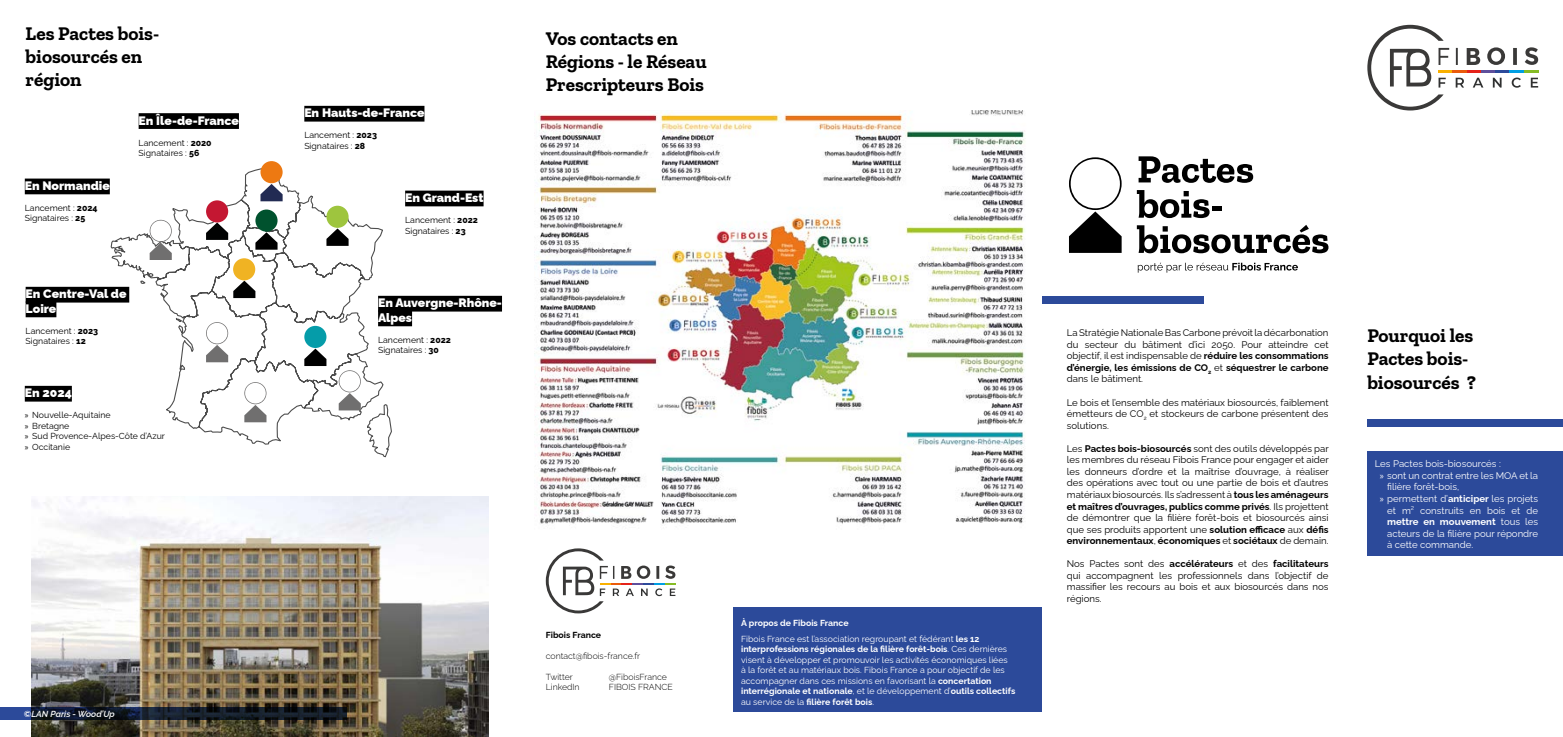
<style>
.page{position:relative;width:1563px;height:737px;background:#fff}
.page>*{position:absolute;margin:0;border:0;box-sizing:border-box;transform-origin:0 0}
.t1{font:700 19.25px/23.1px "Zilla Slab";color:#000}
.t2{font:900 12.25px/14.7px "Raleway";color:#fff}
.t3{font:9.62px/11.5px "Raleway";color:#000;text-align:justify}
.t4{font:9.62px "Raleway";color:#fff}
.t5{font:700 9.62px "Raleway";color:#fff}
.t6{font:8.75px/10.5px "Raleway";color:#fff}
.t7{font:8.75px/10.5px "Raleway";color:#000}
.t8{font:300 8.75px "Raleway";color:#000}
.t9{font:italic 600 8.75px "Raleway";color:#fff}
.t10{font:700 8.75px "Raleway";color:#000}
.s1{font-weight:800}
.s2{font-family:"Myriad Pro"}
.s3{font-weight:700}
.s4{font-weight:400}
</style>
<div class="page">
<svg style="left:110px;top:168px;width:282px;height:290px"></svg>
<img style="left:32px;top:497px;width:456px;height:240px">
<svg style="left:546px;top:548px;width:129px;height:65px"></svg>
<svg style="left:1456px;top:48px;width:1px;height:17px"></svg>
<svg style="left:1466px;top:48px;width:14px;height:17px"></svg>
<svg style="left:1487px;top:47px;width:18px;height:18px"></svg>
<svg style="left:1513px;top:48px;width:4px;height:17px"></svg>
<svg style="left:1524px;top:47px;width:14px;height:18px"></svg>
<svg style="left:1455px;top:78px;width:9px;height:10px"></svg>
<svg style="left:1472px;top:78px;width:11px;height:10px"></svg>
<svg style="left:1492px;top:78px;width:9px;height:10px"></svg>
<svg style="left:1511px;top:78px;width:9px;height:10px"></svg>
<svg style="left:1530px;top:78px;width:8px;height:10px"></svg>
<svg style="left:1367px;top:25px;width:82px;height:85px"></svg>
<hr style="left:1438px;top:70px;width:14px;height:3px;background:#f9b000">
<hr style="left:1452px;top:70px;width:15px;height:3px;background:#ea5b0b">
<hr style="left:1467px;top:70px;width:14px;height:3px;background:#e5231b">
<hr style="left:1481px;top:70px;width:14px;height:3px;background:#5e4f9c">
<hr style="left:1495px;top:70px;width:14px;height:3px;background:#2c4a9a">
<hr style="left:1509px;top:70px;width:15px;height:3px;background:#009fe3">
<hr style="left:1524px;top:70px;width:14px;height:3px;background:#86bc25">
<svg style="left:304px;top:348px;width:22px;height:18px"></svg>
<div style="left:304px;top:326px;width:22px;height:22px;background:#059ca9;border-radius:50%"></div>
<svg style="left:255px;top:232px;width:22px;height:18px"></svg>
<div style="left:255px;top:209px;width:22px;height:23px;background:#00522e;border-radius:50%"></div>
<svg style="left:326px;top:228px;width:23px;height:18px"></svg>
<div style="left:326px;top:206px;width:23px;height:22px;background:#9ec53e;border-radius:50%"></div>
<svg style="left:233px;top:281px;width:22px;height:17px"></svg>
<svg style="left:205px;top:321px;width:23px;height:41px"></svg>
<svg style="left:260px;top:184px;width:23px;height:17px"></svg>
<div style="left:260px;top:161px;width:23px;height:22px;background:#ed7912;border-radius:50%"></div>
<div style="left:1367px;top:420px;width:196px;height:7px;background:#2c4a9a"></div>
<div style="left:1042px;top:296px;width:161px;height:7px;background:#2c4a9a"></div>
<svg style="left:149px;top:219px;width:23px;height:41px"></svg>
<svg style="left:338px;top:369px;width:23px;height:41px"></svg>
<div style="left:233px;top:258px;width:22px;height:22px;background:#f0b323;border-radius:50%"></div>
<svg style="left:206px;top:222px;width:22px;height:18px"></svg>
<div style="left:206px;top:200px;width:22px;height:22px;background:#c41732;border-radius:50%"></div>
<svg style="left:243px;top:381px;width:23px;height:41px"></svg>
<div style="left:378px;top:296px;width:124px;height:15px;background:#000"></div>
<div style="left:378px;top:310px;width:34px;height:16px;background:#000"></div>
<div style="left:405px;top:191px;width:78px;height:15px;background:#000"></div>
<div style="left:139px;top:113px;width:100px;height:16px;background:#000"></div>
<div style="left:304px;top:106px;width:120px;height:16px;background:#000"></div>
<div style="left:25px;top:386px;width:47px;height:15px;background:#000"></div>
<div style="left:734px;top:607px;width:308px;height:105px;background:#2c4a9a"></div>
<div style="left:1367px;top:451px;width:196px;height:104px;background:#2c4a9a"></div>
<svg style="left:0;top:707px;width:346px;height:13px;background:#131d31"></svg>
<img style="left:535px;top:110px;width:490px;height:414px">
<svg style="left:1138px;top:156px;width:115px;height:27px"></svg>
<svg style="left:1137px;top:190px;width:84px;height:28px"></svg>
<svg style="left:1137px;top:225px;width:191px;height:28px"></svg>
<svg style="left:1138px;top:263px;width:160px;height:10px"></svg>
<svg style="left:1069px;top:157px;width:52px;height:96px"></svg>
<div style="left:26px;top:287px;width:103px;height:15px;background:#000"></div>
<div style="left:26px;top:301px;width:30px;height:16px;background:#000"></div>
<div style="left:25px;top:178px;width:85px;height:16px;background:#000"></div>
<h1 class="t1" style="left:26px;top:22px;width:135px">Les Pactes bois&shy;biosourcés en région</h1>
<p class="t2" style="left:25px;top:177px;width:86px">En Normandie</p>
<p class="t7" style="left:25px;top:202px;width:74px">Lancement : <span class="s1">2024<br></span>Signataires : <span class="s1">25</span></p>
<p class="t2" style="left:139px;top:111px;width:102px">En Île-de-France</p>
<p class="t7" style="left:139px;top:136px;width:75px">Lancement : <span class="s1">2020<br></span>Signataires : <span class="s1">56</span></p>
<p class="t2" style="left:26px;top:285px;width:102px">En Centre-Val de<br>Loire</p>
<p class="t7" style="left:26px;top:324px;width:74px">Lancement : <span class="s1">2023<br></span>Signataires : <span class="s1">12</span></p>
<p class="t2" style="left:25px;top:384px;width:49px">En 2024</p>
<p class="t7" style="left:25px;top:409px;width:142px"><span class="s2">»</span> Nouvelle-Aquitaine<br><span class="s2">»</span> Bretagne<br><span class="s2">»</span> Sud Provence-Alpes-Côte d’Azur <span class="s2">»</span> Occitanie</p>
<p class="t9" style="left:24px;top:706px;width:92px">©LAN Paris - Wood’Up</p>
<p class="t2" style="left:304px;top:104px;width:122px">En Hauts-de-France</p>
<p class="t7" style="left:304px;top:129px;width:74px">Lancement : <span class="s1">2023<br></span>Signataires : <span class="s1">28</span></p>
<p class="t2" style="left:405px;top:189px;width:80px">En Grand-Est</p>
<p class="t7" style="left:405px;top:214px;width:74px">Lancement : <span class="s1">2022<br></span>Signataires : <span class="s1">23</span></p>
<p class="t2" style="left:378px;top:294px;width:125px">En Auvergne-Rhône-<br>Alpes</p>
<p class="t7" style="left:378px;top:333px;width:74px">Lancement : <span class="s1">2022<br></span>Signataires : <span class="s1">30</span></p>
<h1 class="t1" style="left:546px;top:27px;width:162px">Vos contacts en<br>Régions - le Réseau<br>Prescripteurs Bois</h1>
<p class="t10" style="left:546px;top:627px;width:57px">Fibois France</p>
<p class="t8" style="left:546px;top:648px;width:96px">contact@fibois-france.fr</p>
<p class="t8" style="left:546px;top:669px;width:29px">Twitter</p>
<p class="t8" style="left:609px;top:669px;width:60px">@FiboisFrance</p>
<p class="t8" style="left:546px;top:680px;width:35px">LinkedIn</p>
<p class="t8" style="left:609px;top:680px;width:66px">FIBOIS FRANCE</p>
<p class="t6" style="left:741px;top:614px;width:240px;line-height:15.5px"><span class="s3">À propos de Fibois France<br></span>Fibois France est l’association regroupant et fédérant <span class="s3">les 12</span></p>
<p class="t6" style="left:741px;top:643px;width:276px"><span class="s3">interprofessions régionales de la filière forêt-bois</span>. Ces dernières visent à développer et promouvoir les activités économiques liées<br>à la forêt et au matériaux bois. Fibois France a pour objectif de les accompagner dans ces missions en favorisant la <span class="s3">concertation interrégionale et nationale</span>, et le développement d’<span class="s3">outils collectifs </span>au service de la <span class="s3">filière forêt bois</span>.</p>
<p class="t3" style="left:1067px;top:326px;width:263px">La Stratégie Nationale Bas Carbone prévoit la décarbonation du secteur du bâtiment d’ici 2050. Pour atteindre cet objectif, il est indispensable de <span class="s3">réduire les consommations d’énergie, les émissions de CO</span><sub>2</sub> et <span class="s3">séquestrer le carbone </span>dans le bâtiment.</p>
<p class="t3" style="left:1067px;top:395px;width:263px">Le bois et l’ensemble des matériaux biosourcés, faiblement émetteurs de CO<sub>2</sub> et stockeurs de carbone présentent des solutions.</p>
<p class="t3" style="left:1067px;top:441px;width:263px">Les <span class="s3">Pactes bois-biosourcés</span> sont des outils développés par les membres du réseau Fibois France pour engager et aider les donneurs d’ordre et la maîtrise d’ouvrage, à réaliser des opérations avec tout ou une partie de bois et d’autres matériaux biosourcés. Ils s’adressent à <span class="s3">tous les aménageurs et maîtres d’ouvrages, publics comme privés</span>. Ils projettent de démontrer que la filière forêt-bois et biosourcés ainsi que ses produits apportent une <span class="s3">solution efficace</span> aux <span class="s3">défis environnementaux</span>, <span class="s3">économiques</span> et <span class="s3">sociétaux</span> de demain.</p>
<p class="t3" style="left:1067px;top:557px;width:263px">Nos Pactes sont des <span class="s3">accélérateurs</span> et des <span class="s3">facilitateurs </span>qui accompagnent les professionnels dans l’objectif de massifier les recours au bois et aux biosourcés dans nos régions.</p>
<h1 class="t1" style="left:1367px;top:324px;width:110px">Pourquoi les<br>Pactes bois&shy;biosourcés ?</h1>
<p class="t4" style="left:1374px;top:456px;width:127px">Les Pactes bois-biosourcés :</p>
<p class="t4" style="left:1379px;top:468px;width:160px"><span class="s2">»</span> sont un contrat entre les MOA et la</p>
<p class="t4" style="left:1387px;top:479px;width:73px">filière forêt-bois,</p>
<p class="t4" style="left:1379px;top:491px;width:160px"><span class="s2">»</span> permettent d’<span class="s3">anticiper</span> les projets</p>
<p class="t4" style="left:1387px;top:502px;width:152px">et m<sup>2</sup> construits en bois et de</p>
<p class="t5" style="left:1387px;top:514px;width:152px">mettre en mouvement <span class="s4">tous les</span></p>
<p class="t4" style="left:1387px;top:525px;width:152px">acteurs de la filière pour répondre</p>
<p class="t4" style="left:1387px;top:537px;width:87px">à cette commande.</p>
</div>
